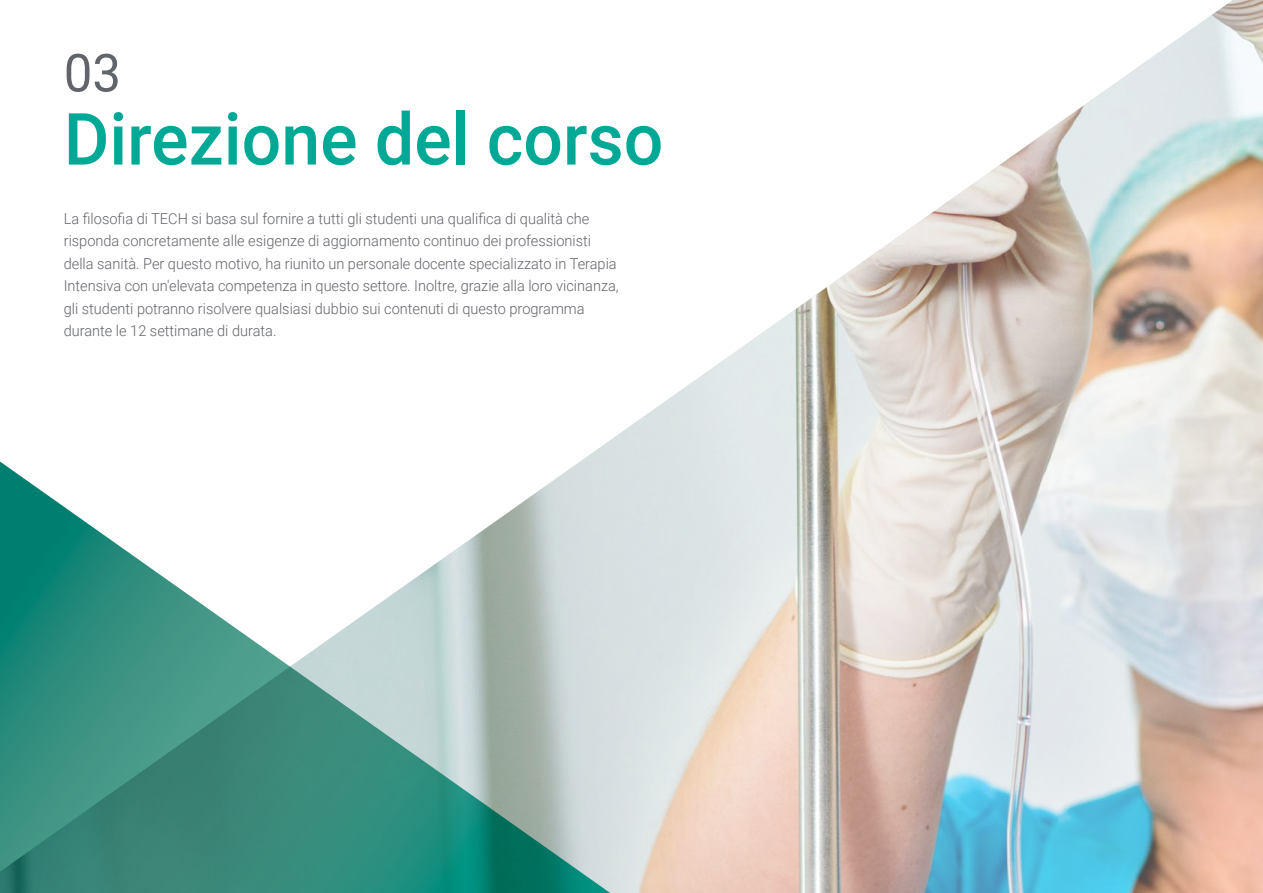
<style>
.page{position:relative;width:1263px;height:893px;background:#fff}
.page>*{position:absolute;margin:0;border:0;box-sizing:border-box;transform-origin:0 0}
.t1{font:500 72px "Roboto";color:#00a996}
.t2{font:52.5px "Roboto";color:#61646a}
.t3{font:300 15px/22.5px "Roboto";color:#61646a}
</style>
<div class="page">
<img style="left:602px;top:0;width:661px;height:893px">
<svg style="left:0;top:446px;width:640px;height:447px"></svg>
<h2 class="t2" style="left:64px;top:36px;width:59px">03</h2>
<h1 class="t1" style="left:64px;top:89px;width:601px">Direzione del corso</h1>
<p class="t3" style="left:64px;top:207px;width:556px">La filosofia di TECH si basa sul fornire a tutti gli studenti una qualifica di qualità che risponda concretamente alle esigenze di aggiornamento continuo dei professionisti della sanità. Per questo motivo, ha riunito un personale docente specializzato in Terapia Intensiva con un'elevata competenza in questo settore. Inoltre, grazie alla loro vicinanza, gli studenti potranno risolvere qualsiasi dubbio sui contenuti di questo programma durante le 12 settimane di durata.</p>
</div>
